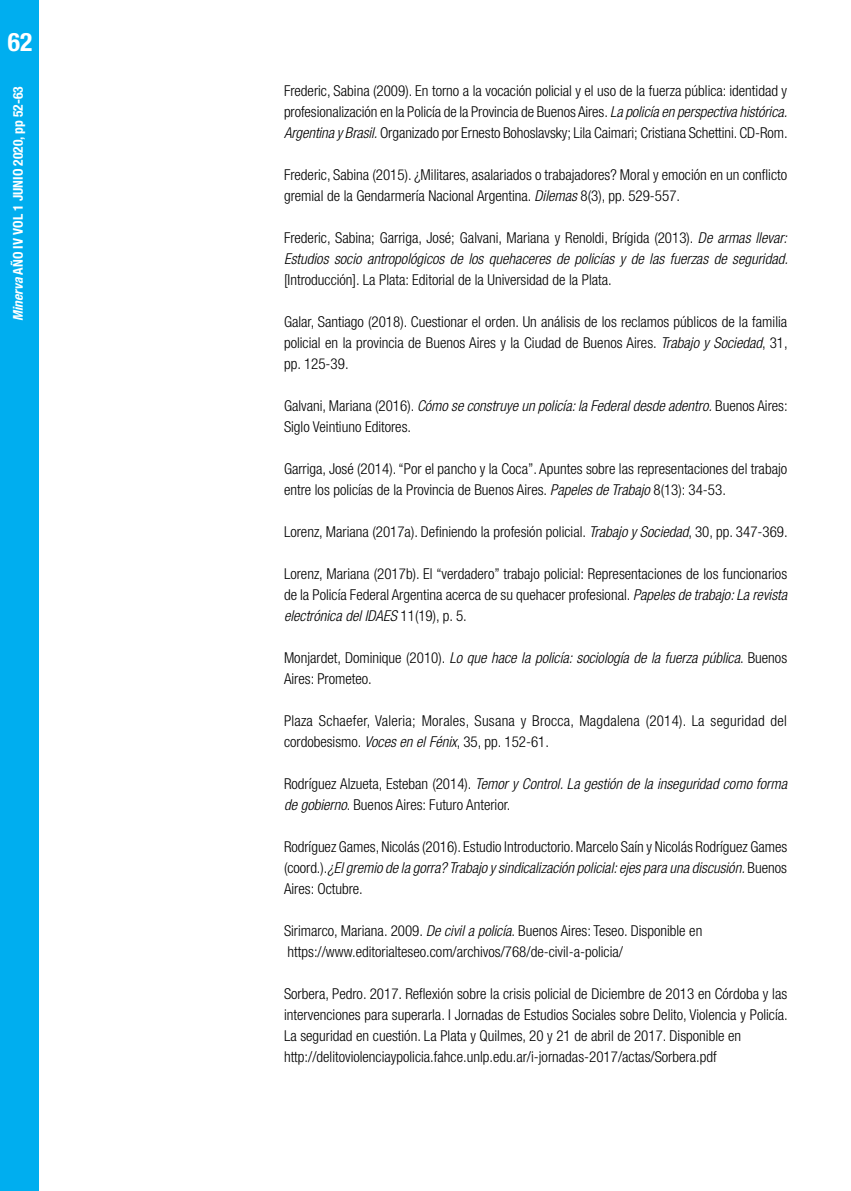
<style>
.page{position:relative;width:851px;height:1191px;background:#fff}
.page>*{position:absolute;margin:0;border:0;box-sizing:border-box;transform-origin:0 0}
.t1{font:700 condensed 25.5px "Helvetica Neue LT Std";color:#fff}
.t2{font:300 condensed 15px/21px "Helvetica Neue LT Std";color:#000}
.t3{font:italic 300 condensed 15px/21px "Helvetica Neue LT Std";color:#000}
.t4{font:700 condensed 13.5px "Helvetica Neue LT Std";color:#fff}
.s1{font-style:italic}
.s2{font-style:normal}
</style>
<div class="page">
<div style="left:0;top:0;width:38px;height:1191px;background:#00aeef"></div>
<h1 class="t1" style="left:8px;top:27px;width:26px">62</h1>
<p class="t4" style="left:10px;top:321px;width:236px;rotate:-90deg"><span class="s1">Minerva</span> AÑO IV VOL 1 JUNIO 2020, pp 52-63</p>
<p class="t2" style="left:284px;top:80px;width:505px;text-align:justify">Frederic, Sabina (2009). En torno a la vocación policial y el uso de la fuerza pública: identidad y profesionalización en la Policía de la Provincia de Buenos Aires. <span class="s1">La policía en perspectiva histórica.<br>Argentina y Brasil.</span> Organizado por Ernesto Bohoslavsky; Lila Caimari; Cristiana Schettini. CD-Rom.</p>
<p class="t2" style="left:284px;top:164px;width:504px">Frederic, Sabina (2015). ¿Militares, asalariados o trabajadores? Moral y emoción en un conflicto gremial de la Gendarmería Nacional Argentina. <span class="s1">Dilemas</span> 8(3), pp. 529-557.</p>
<p class="t3" style="left:284px;top:227px;width:505px"><span class="s2">Frederic, Sabina; Garriga, José; Galvani, Mariana y Renoldi, Brígida (2013).</span> De armas llevar:<br>Estudios socio antropológicos de los quehaceres de policías y de las fuerzas de seguridad.</p>
<p class="t2" style="left:284px;top:269px;width:329px">[Introducción]. La Plata: Editorial de la Universidad de la Plata.</p>
<p class="t2" style="left:284px;top:311px;width:505px;text-align:justify">Galar, Santiago (2018). Cuestionar el orden. Un análisis de los reclamos públicos de la familia policial en la provincia de Buenos Aires y la Ciudad de Buenos Aires. <span class="s1">Trabajo y Sociedad</span>, 31, pp. 125-39.</p>
<p class="t2" style="left:284px;top:395px;width:505px">Galvani, Mariana (2016). <span class="s1">Cómo se construye un policía: la Federal desde adentro.</span> Buenos Aires:<br>Siglo Veintiuno Editores.</p>
<p class="t2" style="left:284px;top:458px;width:504px">Garriga, José (2014). “Por el pancho y la Coca”. Apuntes sobre las representaciones del trabajo entre los policías de la Provincia de Buenos Aires. <span class="s1">Papeles de Trabajo</span> 8(13): 34-53.</p>
<p class="t2" style="left:284px;top:521px;width:505px">Lorenz, Mariana (2017a). Definiendo la profesión policial. <span class="s1">Trabajo y Sociedad</span>, 30, pp. 347-369.</p>
<p class="t2" style="left:284px;top:563px;width:504px;text-align:justify">Lorenz, Mariana (2017b). El “verdadero” trabajo policial: Representaciones de los funcionarios de la Policía Federal Argentina acerca de su quehacer profesional. <span class="s1">Papeles de trabajo: La revista electrónica del IDAES</span> 11(19), p. 5.</p>
<p class="t2" style="left:284px;top:647px;width:504px">Monjardet, Dominique (2010). <span class="s1">Lo que hace la policía: sociología de la fuerza pública</span>. Buenos<br>Aires: Prometeo.</p>
<p class="t2" style="left:284px;top:710px;width:504px">Plaza Schaefer, Valeria; Morales, Susana y Brocca, Magdalena (2014). La seguridad del cordobesismo. <span class="s1">Voces en el Fénix</span>, 35, pp. 152-61.</p>
<p class="t2" style="left:284px;top:773px;width:504px">Rodríguez Alzueta, Esteban (2014). <span class="s1">Temor y Control. La gestión de la inseguridad como forma de gobierno</span>. Buenos Aires: Futuro Anterior.</p>
<p class="t2" style="left:284px;top:836px;width:504px;text-align:justify">Rodríguez Games, Nicolás (2016). Estudio Introductorio. Marcelo Saín y Nicolás Rodríguez Games (coord.).<span class="s1">¿El gremio de la gorra? Trabajo y sindicalización policial: ejes para una discusión.</span> Buenos Aires: Octubre.</p>
<p class="t2" style="left:284px;top:920px;width:420px">Sirimarco, Mariana. 2009. <span class="s1">De civil a policía</span>. Buenos Aires: Teseo. Disponible en https://www.editorialteseo.com/archivos/768/de-civil-a-policia/</p>
<p class="t2" style="left:284px;top:983px;width:505px">Sorbera, Pedro. 2017. Reflexión sobre la crisis policial de Diciembre de 2013 en Córdoba y las intervenciones para superarla. I Jornadas de Estudios Sociales sobre Delito, Violencia y Policía.<br>La seguridad en cuestión. La Plata y Quilmes, 20 y 21 de abril de 2017. Disponible en http://delitoviolenciaypolicia.fahce.unlp.edu.ar/i-jornadas-2017/actas/Sorbera.pdf</p>
</div>
